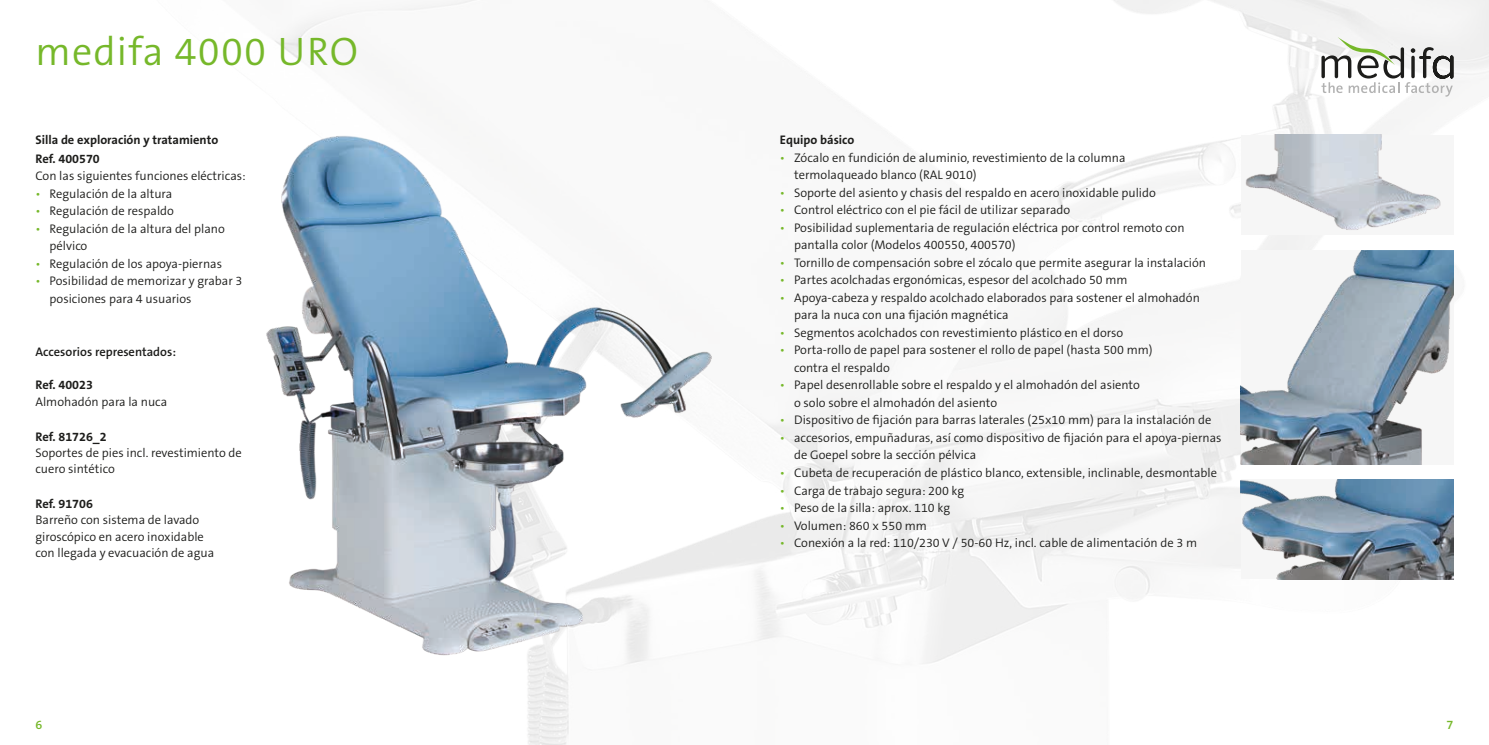
<style>
.page{position:relative;width:1489px;height:745px;background:#fff}
.page>*{position:absolute;margin:0;border:0;box-sizing:border-box;transform-origin:0 0}
.t1{font:300 40px "The Sans B W4";letter-spacing:.03em;color:#76b82a}
.t2{font:300 12.5px/17.5px "The Sans B W4";color:#1d1d1b}
.t3{font:700 12.5px/18.8px "The Sans B W7";color:#1d1d1b}
.t4{font:600 12.5px "The Sans B W6";color:#1d1d1b}
.t5{font:600 12.5px "The Sans B W6";color:#76b82a}
.s1{color:#76b82a}
</style>
<div class="page">
<img style="left:274px;top:0;width:1214px;height:744px">
<img style="left:266px;top:128px;width:466px;height:535px">
<svg style="left:1321px;top:37px;width:132px;height:60px"></svg>
<img style="left:1240px;top:135px;width:213px;height:99px">
<img style="left:1240px;top:250px;width:213px;height:214px">
<img style="left:1240px;top:479px;width:213px;height:99px">
<h1 class="t1" style="left:35px;top:26px;width:324px">medifa 4000 URO</h1>
<p class="t3" style="left:35px;top:130px;width:184px">Silla de exploración y tratamiento<br>Ref. 400570</p>
<p class="t2" style="left:35px;top:167px;width:212px">Con las siguientes funciones eléctricas:</p>
<p class="t2" style="left:35px;top:185px;width:138px"><span class="s1">•</span> Regulación de la altura</p>
<p class="t2" style="left:35px;top:202px;width:140px"><span class="s1">•</span> Regulación de respaldo</p>
<p class="t2" style="left:50px;top:220px;width:177px;text-indent:-14px"><span class="s1">•</span> Regulación de la altura del plano pélvico</p>
<p class="t2" style="left:35px;top:255px;width:188px"><span class="s1">•</span> Regulación de los apoya-piernas</p>
<p class="t2" style="left:50px;top:272px;width:194px;text-indent:-14px"><span class="s1">•</span> Posibilidad de memorizar y grabar 3 posiciones para 4 usuarios</p>
<p class="t4" style="left:35px;top:343px;width:142px">Accesorios representados:</p>
<p class="t3" style="left:35px;top:375px;width:59px">Ref. 40023</p>
<p class="t2" style="left:35px;top:392px;width:133px">Almohadón para la nuca</p>
<p class="t3" style="left:35px;top:427px;width:73px">Ref. 81726_2</p>
<p class="t2" style="left:35px;top:444px;width:208px;line-height:16.2px">Soportes de pies incl. revestimiento de cuero sintético</p>
<p class="t3" style="left:35px;top:494px;width:59px">Ref. 91706</p>
<p class="t2" style="left:35px;top:512px;width:180px;line-height:16.2px">Barreño con sistema de lavado giroscópico en acero inoxidable con llegada y evacuación de agua</p>
<p class="t3" style="left:780px;top:130px;width:76px">Equipo básico</p>
<p class="t2" style="left:794px;top:149px;width:333px;text-indent:-14px"><span class="s1">•</span> Zócalo en fundición de aluminio, revestimiento de la columna termolaqueado blanco (RAL 9010)</p>
<p class="t2" style="left:780px;top:184px;width:377px"><span class="s1">•</span> Soporte del asiento y chasis del respaldo en acero inoxidable pulido</p>
<p class="t2" style="left:780px;top:201px;width:292px"><span class="s1">•</span> Control eléctrico con el pie fácil de utilizar separado</p>
<p class="t2" style="left:794px;top:219px;width:392px;text-indent:-14px"><span class="s1">•</span> Posibilidad suplementaria de regulación eléctrica por control remoto con pantalla color (Modelos 400550, 400570)</p>
<p class="t2" style="left:780px;top:254px;width:427px"><span class="s1">•</span> Tornillo de compensación sobre el zócalo que permite asegurar la instalación</p>
<p class="t2" style="left:780px;top:271px;width:349px"><span class="s1">•</span> Partes acolchadas ergonómicas, espesor del acolchado 50 mm</p>
<p class="t2" style="left:794px;top:289px;width:407px;text-indent:-14px"><span class="s1">•</span> Apoya-cabeza y respaldo acolchado elaborados para sostener el almohadón para la nuca con una fijación magnética</p>
<p class="t2" style="left:780px;top:324px;width:345px"><span class="s1">•</span> Segmentos acolchados con revestimiento plástico en el dorso</p>
<p class="t2" style="left:794px;top:341px;width:360px;text-indent:-14px"><span class="s1">•</span> Porta-rollo de papel para sostener el rollo de papel (hasta 500 mm) contra el respaldo</p>
<p class="t2" style="left:794px;top:376px;width:347px;text-indent:-14px"><span class="s1">•</span> Papel desenrollable sobre el respaldo y el almohadón del asiento o solo sobre el almohadón del asiento</p>
<p class="t2" style="left:780px;top:411px;width:433px"><span class="s1">•</span> Dispositivo de fijación para barras laterales (25x10 mm) para la instalación de</p>
<p class="t2" style="left:794px;top:429px;width:429px;text-indent:-14px"><span class="s1">•</span> accesorios, empuñaduras, así como dispositivo de fijación para el apoya-piernas de Goepel sobre la sección pélvica</p>
<p class="t2" style="left:780px;top:464px;width:438px"><span class="s1">•</span> Cubeta de recuperación de plástico blanco, extensible, inclinable, desmontable</p>
<p class="t2" style="left:780px;top:481px;width:186px"><span class="s1">•</span> Carga de trabajo segura: 200 kg</p>
<p class="t2" style="left:780px;top:499px;width:172px"><span class="s1">•</span> Peso de la silla: aprox. 110 kg</p>
<p class="t2" style="left:780px;top:516px;width:149px"><span class="s1">•</span> Volumen: 860 x 550 mm</p>
<p class="t2" style="left:780px;top:534px;width:419px"><span class="s1">•</span> Conexión a la red: 110/230 V / 50-60 Hz, incl. cable de alimentación de 3 m</p>
<p class="t5" style="left:35px;top:716px;width:8px">6</p>
<p class="t5" style="left:1446px;top:716px;width:8px">7</p>
</div>
